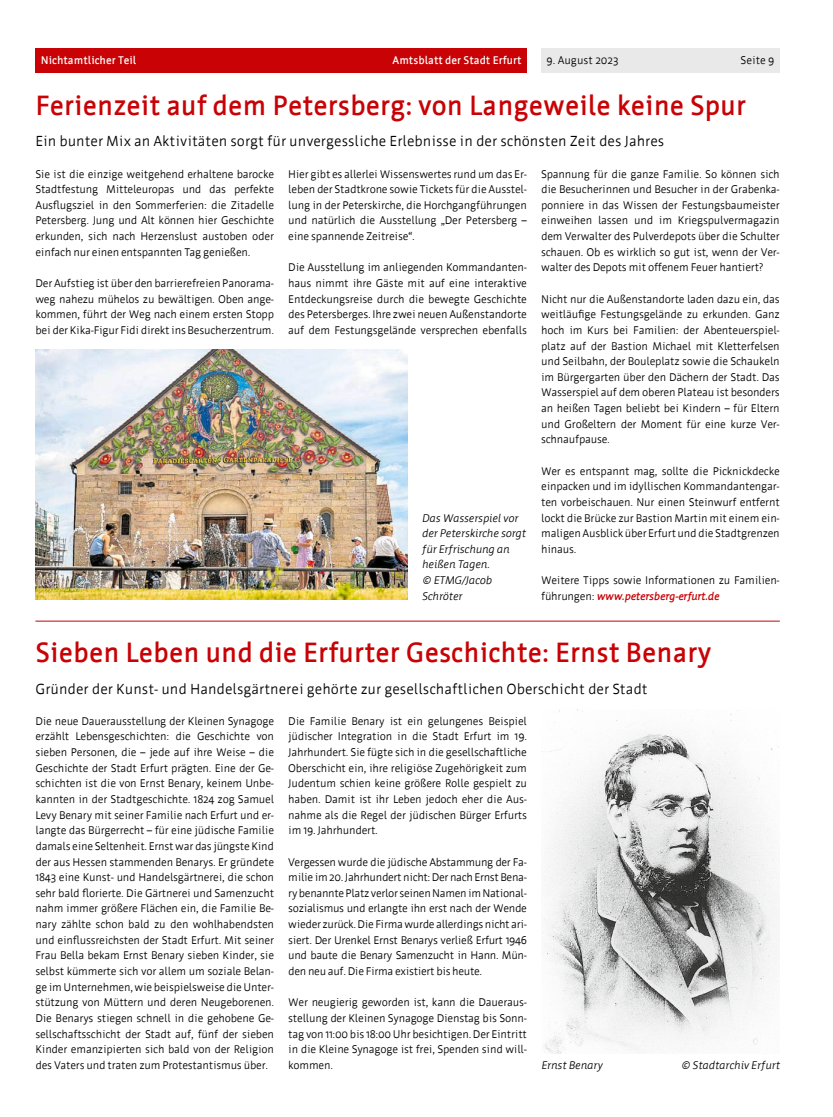
<style>
.page{position:relative;width:833px;height:1117px;background:#fff}
.page>*{position:absolute;margin:0;border:0;box-sizing:border-box;transform-origin:0 0}
.H1-u1{font:700 27.5px "Werk";color:#c80205}
.P-uz{font:14.38px "Werk";color:#000}
.P-Normal{font:11px/15.6px "Werk";letter-spacing:-.02em;color:#000;text-align:justify}
.t1{font:italic 11px/15.6px "Werk";letter-spacing:-.02em;color:#000}
.t2{font:700 11px "Werk";color:#fff}
.P-Normal-2{font:11px "Werk";color:#000}
.s1{font-weight:700;font-style:italic;color:#c80205}
</style>
<div class="page">
<div style="left:541px;top:48px;width:239px;height:25px;background:#e9e9e9"></div>
<div style="left:35px;top:48px;width:492px;height:25px;background:#c80205"></div>
<hr style="left:35px;top:620px;width:745px;height:1px;background:#c80205">
<img style="left:35px;top:349px;width:372px;height:250px">
<img style="left:543px;top:709px;width:237px;height:343px">
<p class="t2" style="left:41px;top:55px;width:97px">Nichtamtlicher Teil</p>
<p class="t2" style="left:392px;top:55px;width:131px">Amtsblatt der Stadt Erfurt</p>
<p class="P-Normal-2" style="left:546px;top:54px;width:74px">9. August 2023</p>
<p class="P-Normal" style="left:740px;top:53px;width:36px">Seite 9</p>
<h1 class="H1-u1" style="left:35px;top:90px;width:712px">Ferienzeit auf dem Petersberg: von Langeweile keine Spur</h1>
<p class="P-uz" style="left:35px;top:133px;width:630px">Ein bunter Mix an Aktivitäten sorgt für unvergessliche Erlebnisse in der schönsten Zeit des Jahres</p>
<p class="P-Normal" style="left:35px;top:166px;width:240px">Sie ist die einzige weitgehend erhaltene barocke Stadtfestung Mitteleuropas und das perfekte Ausflugsziel in den Sommerferien: die Zitadelle Petersberg. Jung und Alt können hier Geschichte erkunden, sich nach Herzenslust austoben oder einfach nur einen entspannten Tag genießen.</p>
<p class="P-Normal" style="left:35px;top:275px;width:240px">Der Aufstieg ist über den barrierefreien Panorama&shy;weg nahezu mühelos zu bewältigen. Oben ange&shy;kommen, führt der Weg nach einem ersten Stopp bei der Kika-Figur Fidi direkt ins Besucherzentrum.</p>
<p class="P-Normal" style="left:541px;top:166px;width:240px">Spannung für die ganze Familie. So können sich die Besucherinnen und Besucher in der Grabenka&shy;ponniere in das Wissen der Festungsbaumeister einweihen lassen und im Kriegspulvermagazin dem Verwalter des Pulverdepots über die Schulter schauen. Ob es wirklich so gut ist, wenn der Ver&shy;walter des Depots mit offenem Feuer hantiert?</p>
<p class="P-Normal" style="left:541px;top:291px;width:240px">Nicht nur die Außenstandorte laden dazu ein, das weitläufige Festungsgelände zu erkunden. Ganz hoch im Kurs bei Familien: der Abenteuerspiel&shy;platz auf der Bastion Michael mit Kletterfelsen und Seilbahn, der Bouleplatz sowie die Schaukeln im Bürgergarten über den Dächern der Stadt. Das Wasserspiel auf dem oberen Plateau ist besonders an heißen Tagen beliebt bei Kindern – für Eltern und Großeltern der Moment für eine kurze Ver&shy;schnaufpause.</p>
<p class="P-Normal" style="left:541px;top:463px;width:240px">Wer es entspannt mag, sollte die Picknickdecke einpacken und im idyllischen Kommandantengar&shy;ten vorbeischauen. Nur einen Steinwurf entfernt lockt die Brücke zur Bastion Martin mit einem ein&shy;maligen Ausblick über Erfurt und die Stadtgrenzen hinaus.</p>
<p class="P-Normal" style="left:541px;top:572px;width:240px">Weitere Tipps sowie Informationen zu Familien&shy;führungen: <span class="s1">www.petersberg-erfurt.de</span></p>
<h1 class="H1-u1" style="left:35px;top:637px;width:677px">Sieben Leben und die Erfurter Geschichte: Ernst Benary</h1>
<p class="P-uz" style="left:35px;top:680px;width:614px">Gründer der Kunst- und Handelsgärtnerei gehörte zur gesellschaftlichen Oberschicht der Stadt</p>
<p class="P-Normal" style="left:35px;top:713px;width:240px">Die neue Dauerausstellung der Kleinen Synagoge erzählt Lebensgeschichten: die Geschichte von sieben Personen, die – jede auf ihre Weise – die Geschichte der Stadt Erfurt prägten. Eine der Ge&shy;schichten ist die von Ernst Benary, keinem Unbe&shy;kannten in der Stadtgeschichte. 1824 zog Samuel Levy Benary mit seiner Familie nach Erfurt und er&shy;langte das Bürgerrecht – für eine jüdische Familie damals eine Seltenheit. Ernst war das jüngste Kind der aus Hessen stammenden Benarys. Er gründete 1843 eine Kunst- und Handelsgärtnerei, die schon sehr bald florierte. Die Gärtnerei und Samenzucht nahm immer größere Flächen ein, die Familie Be&shy;nary zählte schon bald zu den wohlhabendsten und einflussreichsten der Stadt Erfurt. Mit seiner Frau Bella bekam Ernst Benary sieben Kinder, sie selbst kümmerte sich vor allem um soziale Belan&shy;ge im Unternehmen, wie beispielsweise die Unter&shy;stützung von Müttern und deren Neugeborenen.<br>Die Benarys stiegen schnell in die gehobene Ge&shy;sellschaftsschicht der Stadt auf, fünf der sieben Kinder emanzipierten sich bald von der Religion des Vaters und traten zum Protestantismus über.</p>
<p class="P-Normal" style="left:288px;top:713px;width:240px">Die Familie Benary ist ein gelungenes Beispiel jüdischer Integration in die Stadt Erfurt im 19.<br>Jahrhundert. Sie fügte sich in die gesellschaftliche Oberschicht ein, ihre religiöse Zugehörigkeit zum Judentum schien keine größere Rolle gespielt zu haben. Damit ist ihr Leben jedoch eher die Aus&shy;nahme als die Regel der jüdischen Bürger Erfurts im 19. Jahrhundert.</p>
<p class="P-Normal" style="left:288px;top:166px;width:240px">Hier gibt es allerlei Wissenswertes rund um das Er&shy;leben der Stadtkrone sowie Tickets für die Ausstel&shy;lung in der Peterskirche, die Horchgangführungen und natürlich die Ausstellung „Der Petersberg – eine spannende Zeitreise“.</p>
<p class="P-Normal" style="left:288px;top:260px;width:240px">Die Ausstellung im anliegenden Kommandanten&shy;haus nimmt ihre Gäste mit auf eine interaktive Entdeckungsreise durch die bewegte Geschichte des Petersberges. Ihre zwei neuen Außenstandorte auf dem Festungsgelände versprechen ebenfalls</p>
<p class="t1" style="left:422px;top:510px;width:105px">Das Wasserspiel vor der Peterskirche sorgt für Erfrischung an heißen Tagen.<br>© ETMG/Jacob<br>Schröter</p>
<p class="P-Normal" style="left:288px;top:853px;width:240px">Vergessen wurde die jüdische Abstammung der Fa&shy;milie im 20. Jahrhundert nicht: Der nach Ernst Bena&shy;ry benannte Platz verlor seinen Namen im National&shy;sozialismus und erlangte ihn erst nach der Wende wieder zurück. Die Firma wurde allerdings nicht ari&shy;siert. Der Urenkel Ernst Benarys verließ Erfurt 1946 und baute die Benary Samenzucht in Hann. Mün&shy;den neu auf. Die Firma existiert bis heute.</p>
<p class="P-Normal" style="left:288px;top:994px;width:240px">Wer neugierig geworden ist, kann die Daueraus&shy;stellung der Kleinen Synagoge Dienstag bis Sonn&shy;tag von 11:00 bis 18:00 Uhr besichtigen. Der Eintritt in die Kleine Synagoge ist frei, Spenden sind will&shy;kommen.</p>
<p class="t1" style="left:541px;top:1056px;width:63px">Ernst Benary</p>
<p class="t1" style="left:681px;top:1056px;width:101px">© Stadtarchiv Erfurt</p>
</div>
